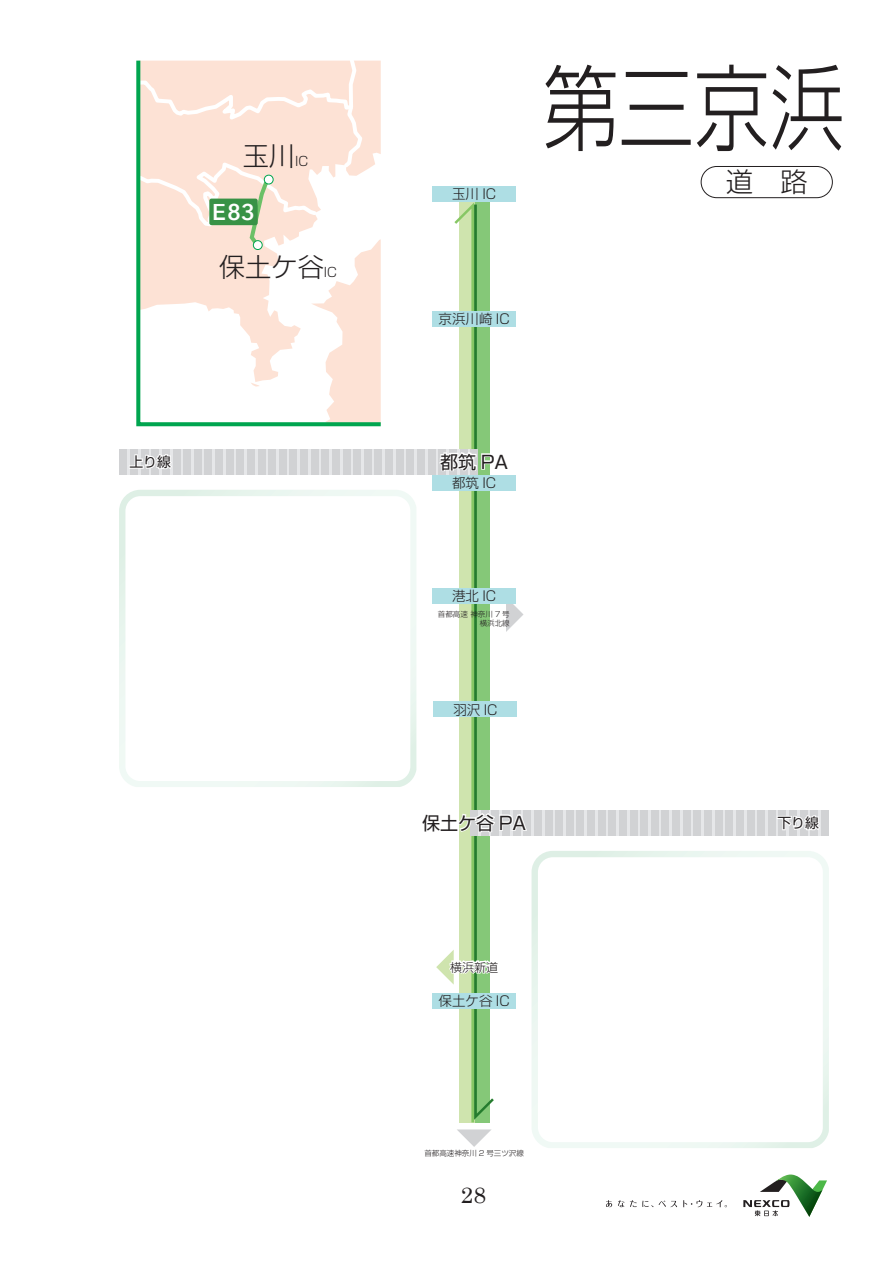
<style>
.page{position:relative;width:893px;height:1263px;background:#fff}
.page>*{position:absolute;margin:0;border:0;box-sizing:border-box;transform-origin:0 0}
.t1{font:300 94.2px "Shin Go Pro";color:#231f20;scale:.8 1}
.t2{font:300 27.15px "Shin Go Pro";color:#231f20}
.t3{font:300 26.25px "Shin Go Pro";color:#231f20}
.t4{font:600 22.8px "Avenir Next";color:#fff}
.t5{font:22.5px "Century Schoolbook";color:#231f20}
.t6{font:18px "Shin Go Pro";color:#231f20}
.t7{font:13.8px "Shin Go Pro";color:#231f20}
.t8{font:300 13.5px "Shin Go Pro";color:#231f20}
.t9{font:300 12px "Shin Go Pro";color:#231f20}
.t10{font:300 7.5px/9px "Shin Go Pro";color:#231f20;text-align:right}
.s1{font-size:12.9px}
</style>
<div class="page">
<svg style="left:127px;top:449px;width:290px;height:25px;background:#e2e3e5"></svg>
<div style="left:120px;top:449px;width:7px;height:25px;background:#d1d2d4"></div>
<div style="left:130px;top:449px;width:8px;height:25px;background:#d1d2d4"></div>
<div style="left:141px;top:449px;width:7px;height:25px;background:#d1d2d4"></div>
<div style="left:152px;top:449px;width:7px;height:25px;background:#d1d2d4"></div>
<div style="left:162px;top:449px;width:8px;height:25px;background:#d1d2d4"></div>
<div style="left:173px;top:449px;width:7px;height:25px;background:#d1d2d4"></div>
<div style="left:183px;top:449px;width:8px;height:25px;background:#d1d2d4"></div>
<div style="left:194px;top:449px;width:7px;height:25px;background:#d1d2d4"></div>
<div style="left:205px;top:449px;width:7px;height:25px;background:#d1d2d4"></div>
<div style="left:215px;top:449px;width:8px;height:25px;background:#d1d2d4"></div>
<div style="left:226px;top:449px;width:7px;height:25px;background:#d1d2d4"></div>
<div style="left:237px;top:449px;width:7px;height:25px;background:#d1d2d4"></div>
<div style="left:247px;top:449px;width:8px;height:25px;background:#d1d2d4"></div>
<div style="left:258px;top:449px;width:7px;height:25px;background:#d1d2d4"></div>
<div style="left:268px;top:449px;width:8px;height:25px;background:#d1d2d4"></div>
<div style="left:279px;top:449px;width:7px;height:25px;background:#d1d2d4"></div>
<div style="left:290px;top:449px;width:7px;height:25px;background:#d1d2d4"></div>
<div style="left:300px;top:449px;width:8px;height:25px;background:#d1d2d4"></div>
<div style="left:311px;top:449px;width:7px;height:25px;background:#d1d2d4"></div>
<div style="left:322px;top:449px;width:7px;height:25px;background:#d1d2d4"></div>
<div style="left:332px;top:449px;width:8px;height:25px;background:#d1d2d4"></div>
<div style="left:343px;top:449px;width:7px;height:25px;background:#d1d2d4"></div>
<div style="left:353px;top:449px;width:8px;height:25px;background:#d1d2d4"></div>
<div style="left:364px;top:449px;width:8px;height:25px;background:#d1d2d4"></div>
<div style="left:375px;top:449px;width:7px;height:25px;background:#d1d2d4"></div>
<div style="left:385px;top:449px;width:8px;height:25px;background:#d1d2d4"></div>
<div style="left:396px;top:449px;width:7px;height:25px;background:#d1d2d4"></div>
<div style="left:407px;top:449px;width:7px;height:25px;background:#d1d2d4"></div>
<div style="left:417px;top:449px;width:8px;height:25px;background:#d1d2d4"></div>
<svg style="left:128px;top:453px;width:45px;height:18px"></svg>
<svg style="left:119px;top:490px;width:297px;height:297px"></svg>
<svg style="left:531px;top:810px;width:290px;height:25px;background:#e2e3e5"></svg>
<div style="left:524px;top:810px;width:7px;height:25px;background:#d1d2d4"></div>
<div style="left:534px;top:810px;width:8px;height:25px;background:#d1d2d4"></div>
<div style="left:545px;top:810px;width:7px;height:25px;background:#d1d2d4"></div>
<div style="left:555px;top:810px;width:8px;height:25px;background:#d1d2d4"></div>
<div style="left:566px;top:810px;width:7px;height:25px;background:#d1d2d4"></div>
<div style="left:577px;top:810px;width:7px;height:25px;background:#d1d2d4"></div>
<div style="left:587px;top:810px;width:8px;height:25px;background:#d1d2d4"></div>
<div style="left:598px;top:810px;width:7px;height:25px;background:#d1d2d4"></div>
<div style="left:609px;top:810px;width:7px;height:25px;background:#d1d2d4"></div>
<div style="left:619px;top:810px;width:8px;height:25px;background:#d1d2d4"></div>
<div style="left:630px;top:810px;width:7px;height:25px;background:#d1d2d4"></div>
<div style="left:640px;top:810px;width:8px;height:25px;background:#d1d2d4"></div>
<div style="left:651px;top:810px;width:7px;height:25px;background:#d1d2d4"></div>
<div style="left:662px;top:810px;width:7px;height:25px;background:#d1d2d4"></div>
<div style="left:672px;top:810px;width:8px;height:25px;background:#d1d2d4"></div>
<div style="left:683px;top:810px;width:7px;height:25px;background:#d1d2d4"></div>
<div style="left:694px;top:810px;width:7px;height:25px;background:#d1d2d4"></div>
<div style="left:704px;top:810px;width:8px;height:25px;background:#d1d2d4"></div>
<div style="left:715px;top:810px;width:7px;height:25px;background:#d1d2d4"></div>
<div style="left:725px;top:810px;width:8px;height:25px;background:#d1d2d4"></div>
<div style="left:736px;top:810px;width:8px;height:25px;background:#d1d2d4"></div>
<div style="left:747px;top:810px;width:7px;height:25px;background:#d1d2d4"></div>
<div style="left:757px;top:810px;width:8px;height:25px;background:#d1d2d4"></div>
<div style="left:768px;top:810px;width:7px;height:25px;background:#d1d2d4"></div>
<div style="left:779px;top:810px;width:7px;height:25px;background:#d1d2d4"></div>
<div style="left:789px;top:810px;width:8px;height:25px;background:#d1d2d4"></div>
<div style="left:800px;top:810px;width:7px;height:25px;background:#d1d2d4"></div>
<div style="left:811px;top:810px;width:7px;height:25px;background:#d1d2d4"></div>
<div style="left:821px;top:810px;width:8px;height:25px;background:#d1d2d4"></div>
<svg style="left:776px;top:814px;width:45px;height:18px"></svg>
<svg style="left:531px;top:851px;width:298px;height:297px"></svg>
<svg style="left:606px;top:1200px;width:6px;height:7px"></svg>
<svg style="left:618px;top:1200px;width:6px;height:7px"></svg>
<svg style="left:683px;top:1200px;width:44px;height:7px"></svg>
<svg style="left:630px;top:1200px;width:47px;height:7px"></svg>
<svg style="left:743px;top:1174px;width:84px;height:43px"></svg>
<div style="left:701px;top:166px;width:132px;height:32px;border:1px solid #231f20;border-radius:16px"></div>
<div style="left:432px;top:186px;width:84px;height:15px;background:#aedee4"></div>
<svg style="left:457px;top:1129px;width:34px;height:18px"></svg>
<svg style="left:420px;top:202px;width:109px;height:920px"></svg>
<div style="left:432px;top:311px;width:84px;height:16px;background:#aedee4"></div>
<svg style="left:136px;top:60px;width:245px;height:367px"></svg>
<div style="left:209px;top:199px;width:49px;height:26px;background:#389246;border-radius:2px"></div>
<h3 class="t3" style="left:243px;top:134px;width:67px">玉川<span class="s1">IC</span></h3>
<h3 class="t4" style="left:212px;top:192px;width:44px">E83</h3>
<h3 class="t3" style="left:219px;top:245px;width:120px">保土ケ谷<span class="s1">IC</span></h3>
<p class="t7" style="left:129px;top:450px;width:43px">上り線</p>
<p class="t8" style="left:452px;top:183px;width:46px">玉川 IC</p>
<h1 class="t1" style="left:543px;top:31px;width:378px">第三京浜</h1>
<h2 class="t2" style="left:726px;top:160px;width:83px">道　路</h2>
<p class="t8" style="left:439px;top:308px;width:73px">京浜川崎 IC</p>
<h3 class="t6" style="left:440px;top:447px;width:69px">都筑 PA</h3>
<p class="t8" style="left:452px;top:471px;width:46px">都筑 IC</p>
<p class="t8" style="left:452px;top:585px;width:46px">港北 IC</p>
<p class="t10" style="left:438px;top:609px;width:73px">首都高速 神奈川 7 号横浜北線</p>
<p class="t8" style="left:453px;top:698px;width:46px">羽沢 IC</p>
<h3 class="t6" style="left:422px;top:808px;width:105px">保土ケ谷 PA</h3>
<p class="t7" style="left:777px;top:811px;width:43px">下り線</p>
<p class="t9" style="left:450px;top:957px;width:49px">横浜新道</p>
<p class="t8" style="left:439px;top:990px;width:73px">保土ケ谷 IC</p>
<p class="t10" style="left:424px;top:1148px;width:101px">首都高速神奈川 2 号三ツ沢線</p>
<h3 class="t5" style="left:461px;top:1176px;width:27px">28</h3>
</div>
